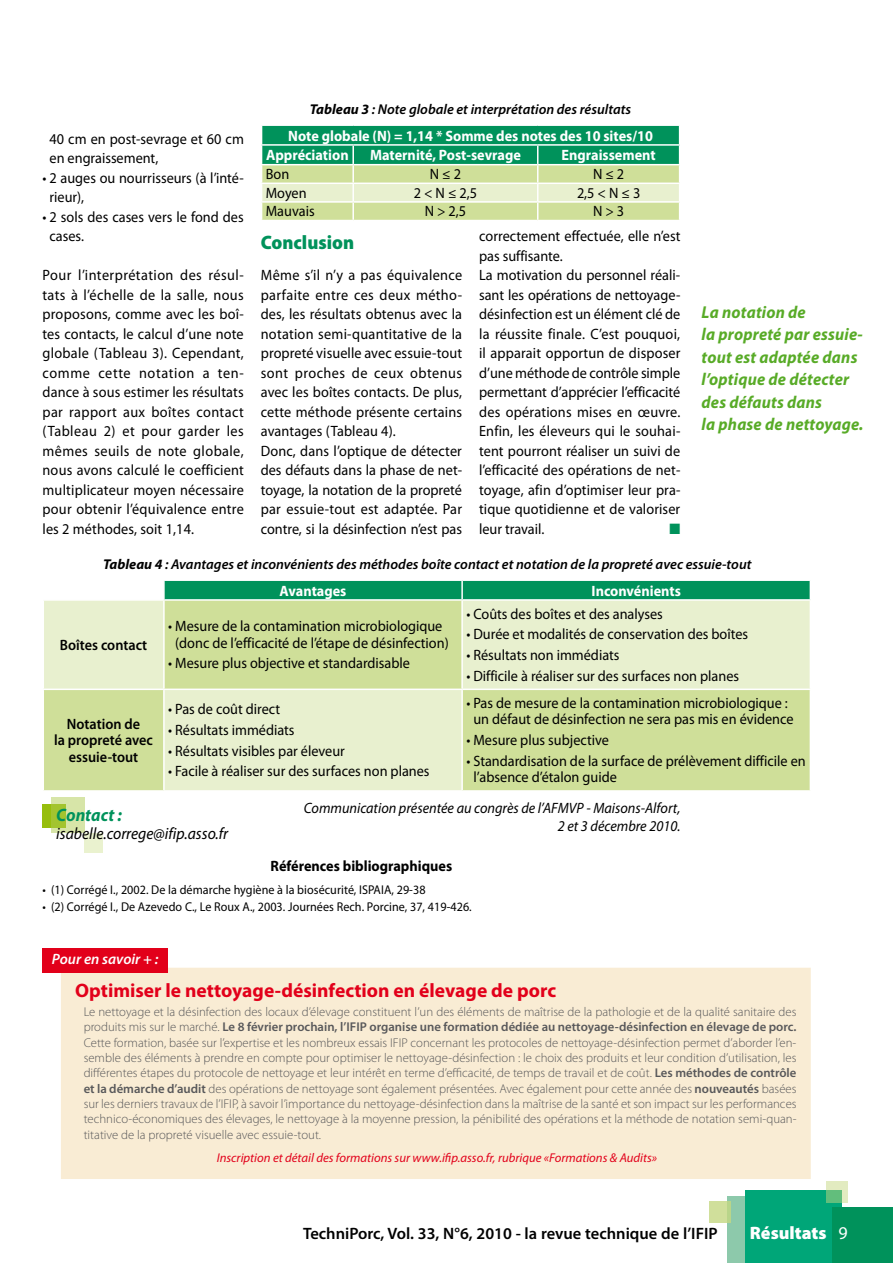
<style>
.page{position:relative;width:893px;height:1263px;background:#fff}
.page>*{position:absolute;margin:0;border:0;box-sizing:border-box;transform-origin:0 0}
.t1{font:700 19.5px "Myriad Pro";color:#e2001a}
.t2{font:900 19.5px "Myriad Pro";color:#00925b;scale:.95 1}
.t3{font:900 18px "Myriad Pro";color:#fff}
.t4{font:italic 700 18px "Myriad Pro";color:#00925b;scale:.95 1}
.t5{font:italic 700 17.25px/22.5px "Myriad Pro";letter-spacing:.01em;color:#58ab27;scale:.95 1}
.t6{font:600 16.5px "Myriad Pro";color:#000}
.t7{font:italic 16.5px "Myriad Pro";color:#000;scale:.95 1}
.t8{font:15px/19.5px "Myriad Pro";color:#000;scale:.95 1}
.t9{font:700 15px/19.8px "Myriad Pro";color:#fff;scale:.95 1}
.t10{font:italic 15px/18px "Myriad Pro";color:#000;text-align:right;scale:.95 1}
.t11{font:600 15px/16.5px "Myriad Pro";color:#000;text-align:center;scale:.95 1}
.t12{font:700 15px "Myriad Pro";color:#000;scale:.95 1}
.t13{font:italic 600 15px "Myriad Pro";color:#fff}
.t14{font:15px "Zapf Dingbats ITC";color:#00925b;scale:.95 1}
.t15{font:italic 600 14.25px "Myriad Pro";color:#000}
.t16{font:300 12.75px/15.3px "Myriad Pro";color:#58585a;text-align:justify}
.t17{font:12.75px "Myriad Pro";letter-spacing:.005em;color:#000;scale:.95 1}
.t18{font:italic 12.75px "Myriad Pro";color:#e2001a}
.s1{font-weight:700}
.s2{font-weight:600}
.s3{font-weight:400}
</style>
<div class="page">
<div style="left:727px;top:1196px;width:32px;height:67px;background:#8dc9ab"></div>
<div style="left:745px;top:1191px;width:96px;height:72px;background:#00a678"></div>
<div style="left:833px;top:1208px;width:60px;height:55px;background:#00925b"></div>
<svg style="left:826px;top:1182px;width:21px;height:21px"></svg>
<svg style="left:710px;top:1201px;width:21px;height:21px"></svg>
<svg style="left:261px;top:125px;width:419px;height:96px;background:#89c794"></svg>
<hr style="left:261px;top:220px;width:92px;height:1px;background:#fff">
<svg style="left:44px;top:601px;width:766px;height:189px;background:#dbe7b3"></svg>
<hr style="left:461px;top:601px;width:2px;height:87px;background:#fff">
<hr style="left:43px;top:688px;width:121px;height:2px;background:#fff">
<hr style="left:164px;top:688px;width:298px;height:2px;background:#fff">
<hr style="left:462px;top:688px;width:349px;height:2px;background:#fff">
<hr style="left:461px;top:690px;width:2px;height:100px;background:#fff">
<div style="left:164px;top:580px;width:646px;height:19px;background:#00925b"></div>
<hr style="left:163px;top:601px;width:2px;height:87px;background:#fff">
<hr style="left:163px;top:690px;width:2px;height:100px;background:#fff">
<div style="left:43px;top:804px;width:23px;height:23px;background:#97be0d"></div>
<svg style="left:51px;top:798px;width:33px;height:35px"></svg>
<div style="left:84px;top:833px;width:18px;height:19px;background:#eaf2cf"></div>
<div style="left:62px;top:968px;width:748px;height:210px;background:#f9ecd4"></div>
<div style="left:61px;top:968px;width:750px;height:211px;border:2px solid #f9ecd4"></div>
<div style="left:43px;top:948px;width:125px;height:24px;background:#e2001a"></div>
<p class="t8" style="left:50px;top:129px;width:206px">40 cm en post-sevrage et 60 cm en engraissement,</p>
<p class="t8" style="left:50px;top:168px;width:206px;text-indent:-7px">• 2 auges ou nourrisseurs (à l’inté&shy;rieur),</p>
<p class="t8" style="left:50px;top:207px;width:206px;text-indent:-7px">• 2 sols des cases vers le fond des cases.</p>
<p class="t8" style="left:43px;top:265px;width:214px;text-align:justify">Pour l’interprétation des résul&shy;tats à l’échelle de la salle, nous proposons, comme avec les boî&shy;tes contacts, le calcul d’une note globale (Tableau 3). Cependant, comme cette notation a ten&shy;dance à sous estimer les résultats par rapport aux boîtes contact (Tableau 2) et pour garder les mêmes seuils de note globale, nous avons calculé le coefficient multiplicateur moyen nécessaire pour obtenir l’équivalence entre les 2 méthodes, soit 1,14.</p>
<p class="t15" style="left:310px;top:100px;width:323px"><span class="s1">Tableau 3</span> : Note globale et interprétation des résultats</p>
<p class="t9" style="left:266px;top:125px;width:409px;text-indent:22px">Note globale (N) = 1,14 * Somme des notes des 10 sites/10<br>Appréciation</p>
<p class="t9" style="left:370px;top:145px;width:160px">Maternité, Post-sevrage</p>
<p class="t9" style="left:562px;top:145px;width:101px">Engraissement</p>
<p class="t8" style="left:266px;top:164px;width:26px">Bon</p>
<p class="t8" style="left:430px;top:164px;width:34px">N ≤ 2</p>
<p class="t8" style="left:593px;top:164px;width:34px">N ≤ 2</p>
<p class="t8" style="left:266px;top:183px;width:45px">Moyen</p>
<p class="t8" style="left:414px;top:183px;width:68px">2 &lt; N ≤ 2,5</p>
<p class="t8" style="left:577px;top:183px;width:68px">2,5 &lt; N ≤ 3</p>
<p class="t8" style="left:266px;top:201px;width:53px">Mauvais</p>
<p class="t8" style="left:425px;top:201px;width:45px">N &gt; 2,5</p>
<p class="t8" style="left:593px;top:201px;width:34px">N &gt; 3</p>
<h1 class="t2" style="left:261px;top:231px;width:100px">Conclusion</h1>
<p class="t8" style="left:261px;top:265px;width:213px">Même s’il n’y a pas équivalence parfaite entre ces deux métho&shy;des, les résultats obtenus avec la notation semi-quantitative de la propreté visuelle avec essuie-tout sont proches de ceux obtenus avec les boîtes contacts. De plus, cette méthode présente certains avantages (Tableau 4).<br>Donc, dans l’optique de détecter des défauts dans la phase de net&shy;toyage, la notation de la propreté par essuie-tout est adaptée. Par contre, si la désinfection n’est pas</p>
<p class="t8" style="left:479px;top:226px;width:214px">correctement effectuée, elle n’est pas suffisante.<br>La motivation du personnel réali&shy;sant les opérations de nettoyage&shy;désinfection est un élément clé de la réussite finale. C’est pouquoi, il apparait opportun de disposer d’une méthode de contrôle simple permettant d’apprécier l’efficacité des opérations mises en œuvre.<br>Enfin, les éleveurs qui le souhai&shy;tent pourront réaliser un suivi de l’efficacité des opérations de net&shy;toyage, afin d’optimiser leur pra&shy;tique quotidienne et de valoriser leur travail.</p>
<p class="t14" style="left:669px;top:521px;width:13px">■</p>
<p class="t5" style="left:702px;top:300px;width:172px">La notation de<br>la propreté par essuie&shy;tout est adaptée dans l’optique de détecter des défauts dans<br>la phase de nettoyage.</p>
<p class="t15" style="left:103px;top:555px;width:650px"><span class="s1">Tableau 4</span> : Avantages et inconvénients des méthodes boîte contact et notation de la propreté avec essuie-tout</p>
<p class="t9" style="left:280px;top:580px;width:72px">Avantages</p>
<p class="t9" style="left:592px;top:580px;width:96px">Inconvénients</p>
<p class="t11" style="left:60px;top:636px;width:93px">Boîtes contact</p>
<p class="t11" style="left:54px;top:715px;width:106px">Notation de<br>la propreté avec essuie-tout</p>
<p class="t8" style="left:168px;top:617px;width:297px;line-height:16.5px;text-align:center">• Mesure de la contamination microbiologique (donc de l’efficacité de l’étape de désinfection)</p>
<p class="t8" style="left:168px;top:653px;width:256px">• Mesure plus objective et standardisable</p>
<p class="t8" style="left:168px;top:699px;width:119px">• Pas de coût direct</p>
<p class="t8" style="left:168px;top:720px;width:135px">• Résultats immédiats</p>
<p class="t8" style="left:168px;top:740px;width:188px">• Résultats visibles par éleveur</p>
<p class="t8" style="left:168px;top:761px;width:277px">• Facile à réaliser sur des surfaces non planes</p>
<p class="t8" style="left:466px;top:603px;width:208px">• Coûts des boîtes et des analyses</p>
<p class="t8" style="left:466px;top:624px;width:298px">• Durée et modalités de conservation des boîtes</p>
<p class="t8" style="left:466px;top:645px;width:163px">• Résultats non immédiats</p>
<p class="t8" style="left:466px;top:666px;width:289px">• Difficile à réaliser sur des surfaces non planes</p>
<p class="t8" style="left:466px;top:694px;width:346px;line-height:16.5px;text-align:center">• Pas de mesure de la contamination microbiologique : un défaut de désinfection ne sera pas mis en évidence</p>
<p class="t8" style="left:466px;top:730px;width:152px">• Mesure plus subjective</p>
<p class="t8" style="left:473px;top:752px;width:351px;line-height:16.5px;text-indent:-7px">• Standardisation de la surface de prélèvement difficile en l’absence d’étalon guide</p>
<p class="t4" style="left:56px;top:803px;width:71px">Contact :</p>
<p class="t7" style="left:56px;top:823px;width:183px">isabelle.correge@ifip.asso.fr</p>
<p class="t10" style="left:304px;top:798px;width:398px">Communication présentée au congrès de l’AFMVP - Maisons-Alfort,<br>2 et 3 décembre 2010.</p>
<p class="t12" style="left:271px;top:856px;width:193px">Références bibliographiques</p>
<p class="t17" style="left:43px;top:882px;width:405px">• (1) Corrégé I., 2002. De la démarche hygiène à la biosécurité, ISPAIA, 29-38</p>
<p class="t17" style="left:43px;top:898px;width:453px">• (2) Corrégé I., De Azevedo C., Le Roux A., 2003. Journées Rech. Porcine, 37, 419-426.</p>
<p class="t13" style="left:52px;top:950px;width:108px">Pour en savoir + :</p>
<h1 class="t1" style="left:75px;top:977px;width:482px">Optimiser le nettoyage-désinfection en élevage de porc</h1>
<p class="t16" style="left:84px;top:1004px;width:714px">Le nettoyage et la désinfection des locaux d’élevage constituent l’un des éléments de maîtrise de la pathologie et de la qualité sanitaire des produits mis sur le marché. <span class="s2">Le 8 février prochain, l’IFIP organise une formation dédiée au nettoyage-désinfection en élevage de porc.<br></span>Cette formation, basée sur l’expertise et les nombreux essais IFIP concernant les protocoles de nettoyage-désinfection permet d’aborder l’en&shy;semble des éléments à prendre en compte pour optimiser le nettoyage-désinfection : le choix des produits et leur condition d’utilisation, les différentes étapes du protocole de nettoyage et leur intérêt en terme d’efficacité, de temps de travail et de coût. <span class="s2">Les méthodes de contrôle et la démarche d’audit</span> des opérations de nettoyage sont également présentées. Avec également pour cette année des <span class="s2">nouveautés</span> basées sur les derniers travaux de l’IFIP, à savoir l’importance du nettoyage-désinfection dans la maîtrise de la santé et son impact sur les performances technico-économiques des élevages, le nettoyage à la moyenne pression, la pénibilité des opérations et la méthode de notation semi-quan&shy;titative de la propreté visuelle avec essuie-tout.</p>
<p class="t18" style="left:217px;top:1150px;width:442px">Inscription et détail des formations sur www.ifip.asso.fr, rubrique «Formations &amp; Audits»</p>
<p class="t6" style="left:303px;top:1223px;width:416px">TechniPorc, Vol. 33, N°6, 2010 - la revue technique de l’IFIP</p>
<p class="t3" style="left:750px;top:1222px;width:99px">Résultats <span class="s3">9</span></p>
</div>
